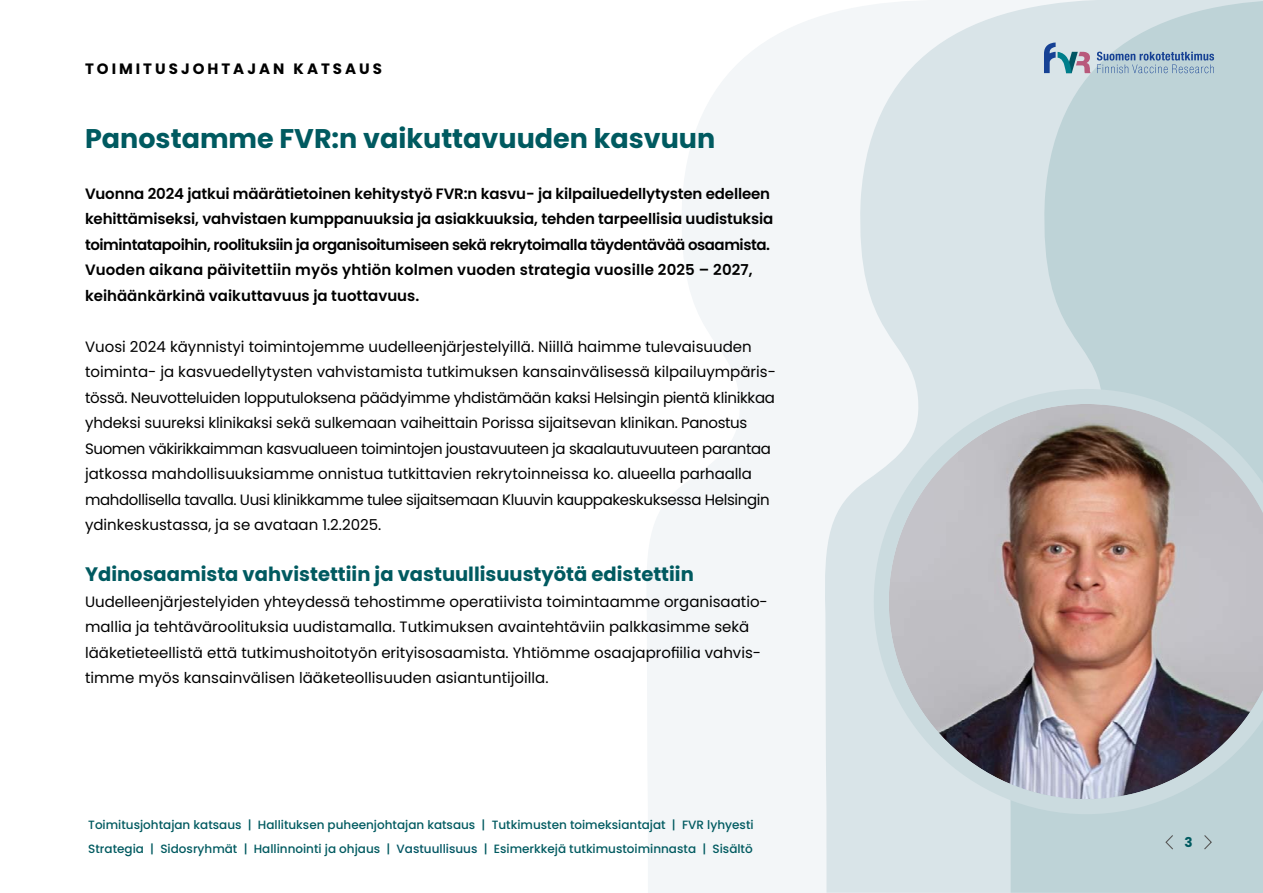
<style>
.page{position:relative;width:1263px;height:893px;background:#fff}
.page>*{position:absolute;margin:0;border:0;box-sizing:border-box;transform-origin:0 0}
.t1{font:700 27px "Poppins";color:#005a60}
.t2{font:700 19.5px "Poppins";color:#005a60}
.t3{font:15px/25.5px "Poppins";color:#000}
.t4{font:600 15px/25.5px "Poppins";letter-spacing:-.01em;color:#000}
.t5{font:700 15px "Poppins";letter-spacing:.2em;color:#000}
.t6{font:700 13.5px "Poppins";color:#005a60}
.t7{font:500 12px/24px "Poppins";color:#005a60}
.s1{color:#005563}
</style>
<div class="page">
<svg style="left:647px;top:16px;width:176px;height:877px;fill:#f3f6f8"></svg>
<svg style="left:823px;top:0;width:184px;height:893px;fill:#d9e4e8"></svg>
<svg style="left:1007px;top:0;width:256px;height:893px;background:#c4d6da"></svg>
<svg style="left:1203px;top:834px;width:10px;height:17px"></svg>
<svg style="left:1164px;top:834px;width:10px;height:17px"></svg>
<img style="left:874px;top:389px;width:389px;height:425px">
<svg style="left:1097px;top:52px;width:117px;height:21px;background:#95afc7"></svg>
<svg style="left:1044px;top:43px;width:47px;height:30px"></svg>
<p class="t5" style="left:85px;top:60px;width:298px">TOIMITUSJOHTAJAN KATSAUS</p>
<h1 class="t1" style="left:85px;top:123px;width:632px">Panostamme FVR:n vaikuttavuuden kasvuun</h1>
<p class="t4" style="left:85px;top:181px;width:690px">Vuonna 2024 jatkui määrätietoinen kehitystyö FVR:n kasvu- ja kilpailuedellytysten edelleen kehittämiseksi, vahvistaen kumppanuuksia ja asiakkuuksia, tehden tarpeellisia uudistuksia toimintatapoihin, roolituksiin ja organisoitumiseen sekä rekrytoimalla täydentävää osaamista.<br>Vuoden aikana päivitettiin myös yhtiön kolmen vuoden strategia vuosille 2025 – 2027, keihäänkärkinä vaikuttavuus ja tuottavuus.</p>
<p class="t3" style="left:85px;top:334px;width:692px">Vuosi 2024 käynnistyi toimintojemme uudelleenjärjestelyillä. Niillä haimme tulevaisuuden toiminta- ja kasvuedellytysten vahvistamista tutkimuksen kansainvälisessä kilpailuympäris&shy;tössä. Neuvotteluiden lopputuloksena päädyimme yhdistämään kaksi Helsingin pientä klinikkaa yhdeksi suureksi klinikaksi sekä sulkemaan vaiheittain Porissa sijaitsevan klinikan. Panostus Suomen väkirikkaimman kasvualueen toimintojen joustavuuteen ja skaalautuvuuteen parantaa jatkossa mahdollisuuksiamme onnistua tutkittavien rekrytoinneissa ko. alueella parhaalla mahdollisella tavalla. Uusi klinikkamme tulee sijaitsemaan Kluuvin kauppakeskuksessa Helsingin ydinkeskustassa, ja se avataan 1.2.2025.</p>
<h2 class="t2" style="left:85px;top:563px;width:610px">Ydinosaamista vahvistettiin ja vastuullisuustyötä edistettiin</h2>
<p class="t3" style="left:85px;top:589px;width:684px">Uudelleenjärjestelyiden yhteydessä tehostimme operatiivista toimintaamme organisaatio&shy;mallia ja tehtäväroolituksia uudistamalla. Tutkimuksen avaintehtäviin palkkasimme sekä lääketieteellistä että tutkimushoitotyön erityisosaamista. Yhtiömme osaajaprofiilia vahvis&shy;timme myös kansainvälisen lääketeollisuuden asiantuntijoilla.</p>
<p class="t7" style="left:88px;top:813px;width:667px">Toimitusjohtajan katsaus | Hallituksen puheenjohtajan katsaus | Tutkimusten toimeksiantajat | FVR lyhyesti<br>Strategia | Sidosryhmät | Hallinnointi ja ohjaus | <span class="s1">Vastuullisuus</span> | Esimerkkejä tutkimustoiminnasta | Sisältö</p>
<p class="t6" style="left:1184px;top:835px;width:10px">3</p>
</div>
